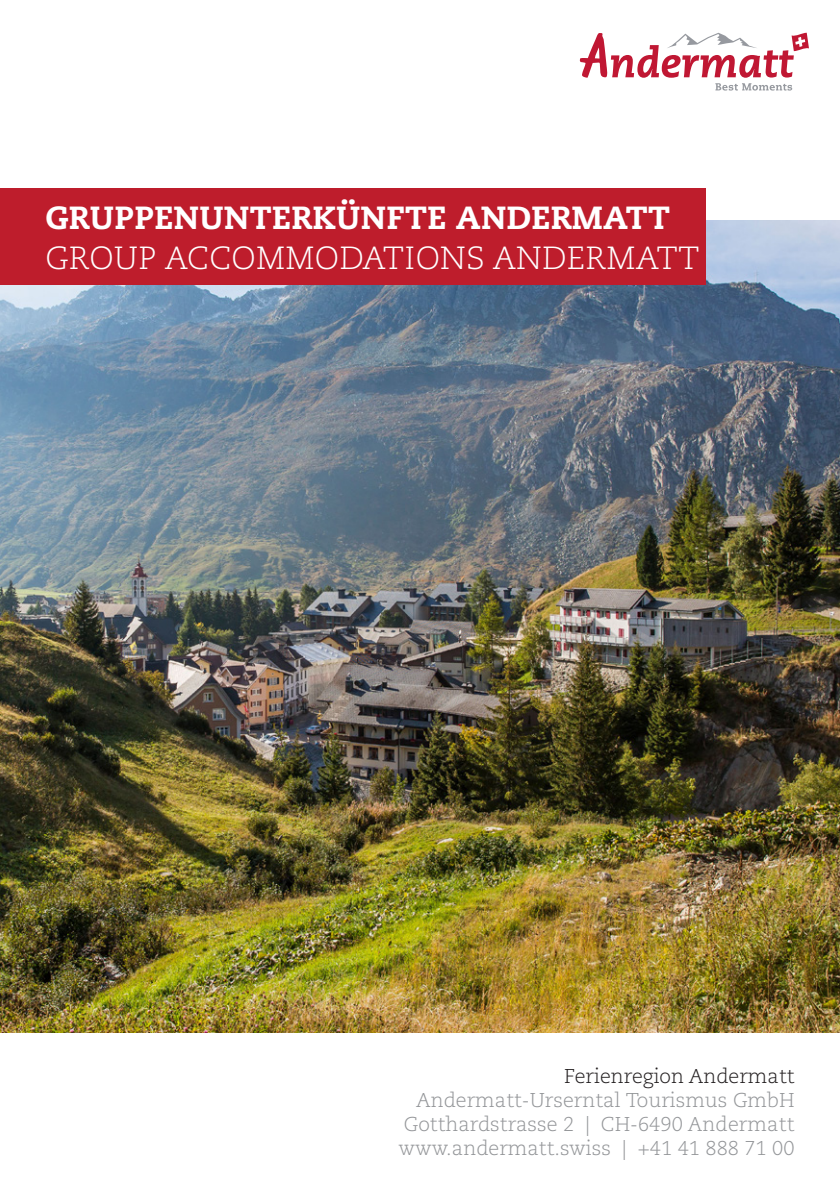
<style>
.page{position:relative;width:840px;height:1191px;background:#fff}
.page>*{position:absolute;margin:0;border:0;box-sizing:border-box;transform-origin:0 0}
.t1{font:300 32px "Caecilia LT Std";letter-spacing:.01em;color:#fff}
.t2{font:800 32px "Caecilia LT Std";letter-spacing:.01em;color:#fff}
.t3{font:300 20px/24px "Caecilia LT Std";color:#939598;text-align:justify}
.t4{font:300 20px "Caecilia LT Std";color:#231f20}
</style>
<div class="page">
<svg style="left:791px;top:33px;width:17px;height:18px"></svg>
<svg style="left:579px;top:33px;width:225px;height:58px"></svg>
<img style="left:0;top:220px;width:839px;height:812px">
<div style="left:0;top:188px;width:704px;height:97px;background:#be1d2c"></div>
<h1 class="t2" style="left:45px;top:198px;width:625px">GRUPPENUNTERKÜNFTE ANDERMATT</h1>
<h1 class="t1" style="left:45px;top:240px;width:655px">GROUP ACCOMMODATIONS ANDERMATT</h1>
<p class="t4" style="left:564px;top:1065px;width:232px">Ferienregion Andermatt</p>
<p class="t3" style="left:398px;top:1088px;width:397px;text-indent:18px">Andermatt-Urserntal Tourismus GmbH Gotthardstrasse 2 | CH-6490 Andermatt www.andermatt.swiss | +41 41 888 71 00</p>
</div>
